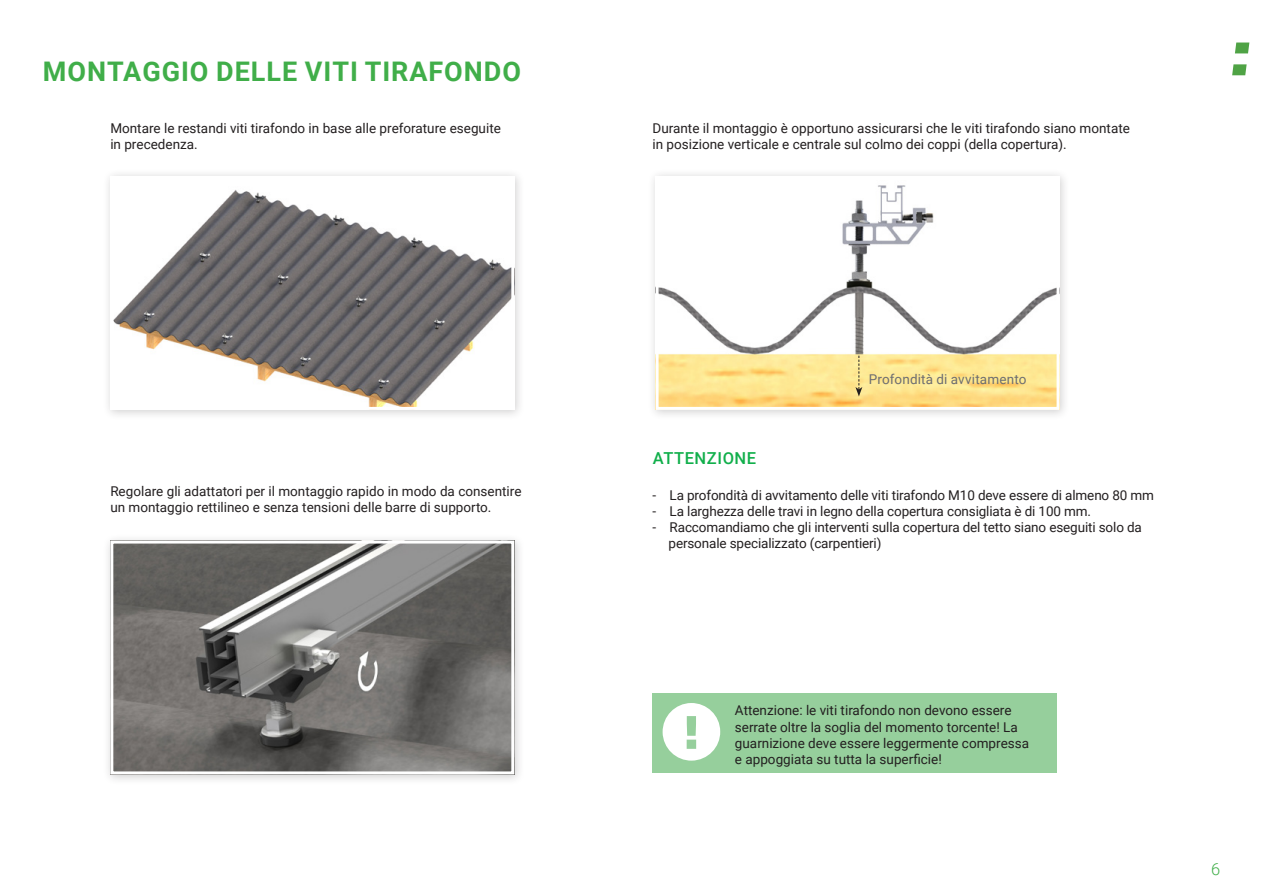
<style>
.page{position:relative;width:1263px;height:893px;background:#fff}
.page>*{position:absolute;margin:0;border:0;box-sizing:border-box;transform-origin:0 0}
.t1{font:700 27px "Roboto";letter-spacing:.035em;color:#40ae49}
.t2{font:500 16.5px "Roboto";letter-spacing:.035em;color:#11af4b}
.t3{font:300 16.5px "Roboto";color:#40ae49}
.t4{font:13.5px/16.2px "Roboto";color:#231f20}
.t5{font:13.5px "Roboto";letter-spacing:.01em;color:#6d6e71}
</style>
<div class="page">
<svg style="left:1235px;top:43px;width:14px;height:10px"></svg>
<svg style="left:1232px;top:64px;width:14px;height:11px"></svg>
<div style="left:102px;top:169px;width:423px;height:252px;background:#231f20;opacity:.21"></div>
<img style="left:114px;top:180px;width:396px;height:226px">
<div style="left:102px;top:533px;width:423px;height:253px;background:#231f20;opacity:.21"></div>
<img style="left:114px;top:545px;width:396px;height:225px">
<div style="left:110px;top:541px;width:404px;height:233px;border:3px solid #fff"></div>
<div style="left:652px;top:693px;width:405px;height:80px;background:#96cf9c"></div>
<svg style="left:662px;top:703px;width:58px;height:58px"></svg>
<div style="left:648px;top:169px;width:422px;height:252px;background:#231f20;opacity:.21"></div>
<img style="left:660px;top:180px;width:395px;height:226px">
<div style="left:656px;top:176px;width:403px;height:234px;border:3px solid #fff"></div>
<svg style="left:855px;top:356px;width:7px;height:40px"></svg>
<h1 class="t1" style="left:43px;top:60px;width:479px">MONTAGGIO DELLE VITI TIRAFONDO</h1>
<p class="t4" style="left:110px;top:121px;width:392px">Montare le restandi viti tirafondo in base alle preforature eseguite in precedenza.</p>
<p class="t4" style="left:110px;top:484px;width:413px">Regolare gli adattatori per il montaggio rapido in modo da consentire un montaggio rettilineo e senza tensioni delle barre di supporto.</p>
<p class="t4" style="left:652px;top:120px;width:479px">Durante il montaggio è opportuno assicurarsi che le viti tirafondo siano montate in posizione verticale e centrale sul colmo dei coppi (della copertura).</p>
<p class="t5" style="left:869px;top:373px;width:159px">Profondità di avvitamento</p>
<p class="t2" style="left:653px;top:448px;width:105px">ATTENZIONE</p>
<p class="t4" style="left:652px;top:488px;width:503px">- La profondità di avvitamento delle viti tirafondo M10 deve essere di almeno 80 mm</p>
<p class="t4" style="left:652px;top:503px;width:440px">- La larghezza delle travi in legno della copertura consigliata è di 100 mm.</p>
<p class="t4" style="left:669px;top:520px;width:475px;text-indent:-16px">- Raccomandiamo che gli interventi sulla copertura del tetto siano eseguiti solo da personale specializzato (carpentieri)</p>
<p class="t4" style="left:735px;top:703px;width:296px">Attenzione: le viti tirafondo non devono essere serrate oltre la soglia del momento torcente! La guarnizione deve essere leggermente compressa e appoggiata su tutta la superficie!</p>
<p class="t3" style="left:1211px;top:862px;width:11px">6</p>
</div>
